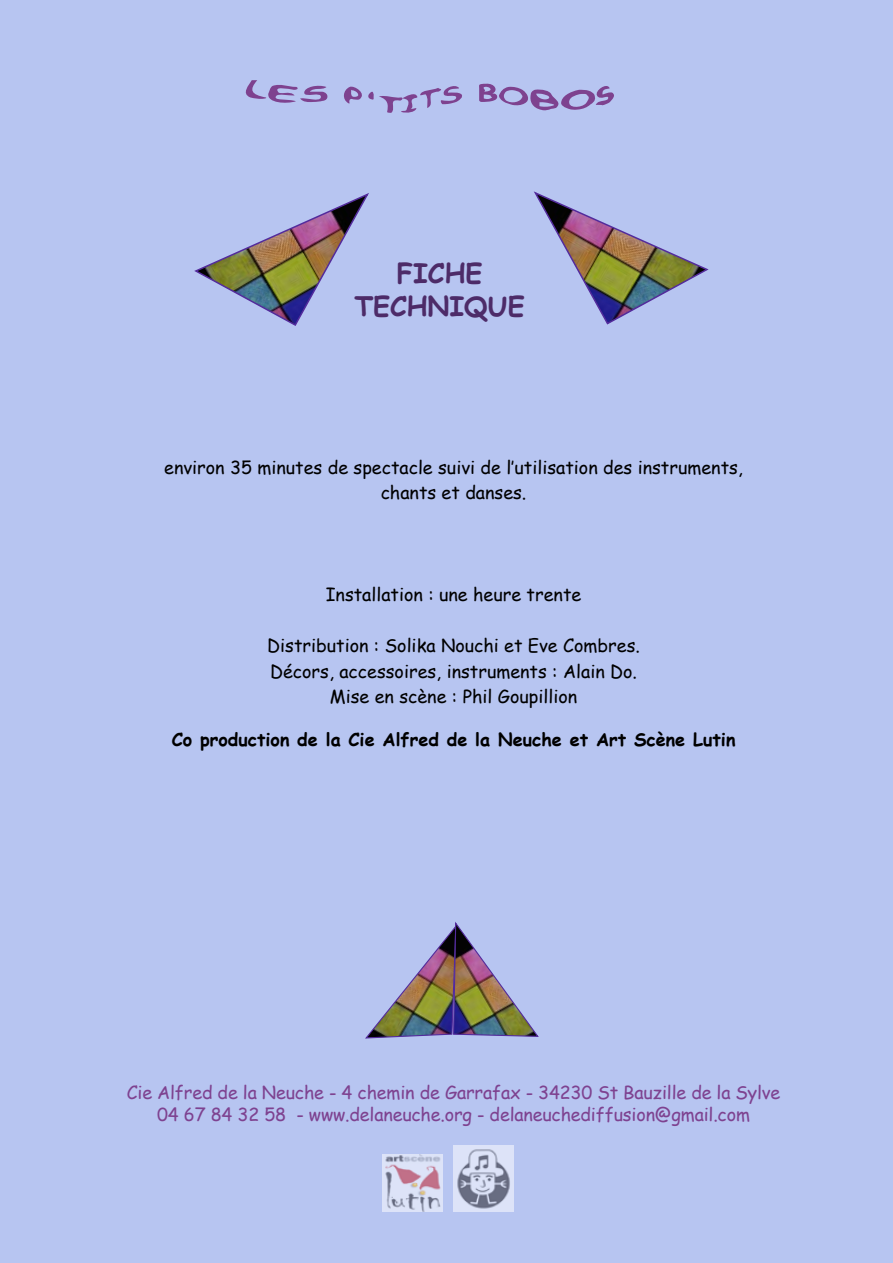
<style>
.page{position:relative;width:893px;height:1263px;background:#b7c5f1}
.page>*{position:absolute;margin:0;border:0;box-sizing:border-box;transform-origin:0 0}
.t1{font:700 27px/32.4px "Comic Sans MS";color:#4d2b68;text-align:center}
.t2{font:18px/25.5px "Comic Sans MS";color:#000;text-align:center}
.t3{font:18px/21.6px "Comic Sans MS";letter-spacing:-.01em;color:#7e4290;text-align:center}
.t4{font:700 18px "Comic Sans MS";color:#000}
</style>
<div class="page">
<img style="left:454px;top:1145px;width:59px;height:66px">
<svg style="left:245px;top:80px;width:83px;height:23px"></svg>
<svg style="left:344px;top:86px;width:118px;height:27px"></svg>
<svg style="left:479px;top:83px;width:135px;height:28px"></svg>
<img style="left:194px;top:193px;width:175px;height:133px">
<img style="left:533px;top:191px;width:176px;height:134px">
<img style="left:365px;top:921px;width:174px;height:118px">
<img style="left:383px;top:1154px;width:59px;height:58px">
<h1 class="t1" style="left:354px;top:256px;width:172px">FICHE<br>TECHNIQUE</h1>
<p class="t2" style="left:164px;top:454px;width:580px">environ 35 minutes de spectacle suivi de l’utilisation des instruments, chants et danses.</p>
<p class="t2" style="left:326px;top:581px;width:257px">Installation : une heure trente</p>
<p class="t2" style="left:267px;top:632px;width:374px">Distribution : Solika Nouchi et Eve Combres.<br>Décors, accessoires, instruments : Alain Do.<br>Mise en scène : Phil Goupillion</p>
<p class="t4" style="left:172px;top:726px;width:565px">Co production de la Cie Alfred de la Neuche et Art Scène Lutin</p>
<p class="t3" style="left:127px;top:1081px;width:655px">Cie Alfred de la Neuche - 4 chemin de Garrafax - 34230 St Bauzille de la Sylve<br>04 67 84 32 58 - www.delaneuche.org - delaneuchediffusion@gmail.com</p>
</div>
